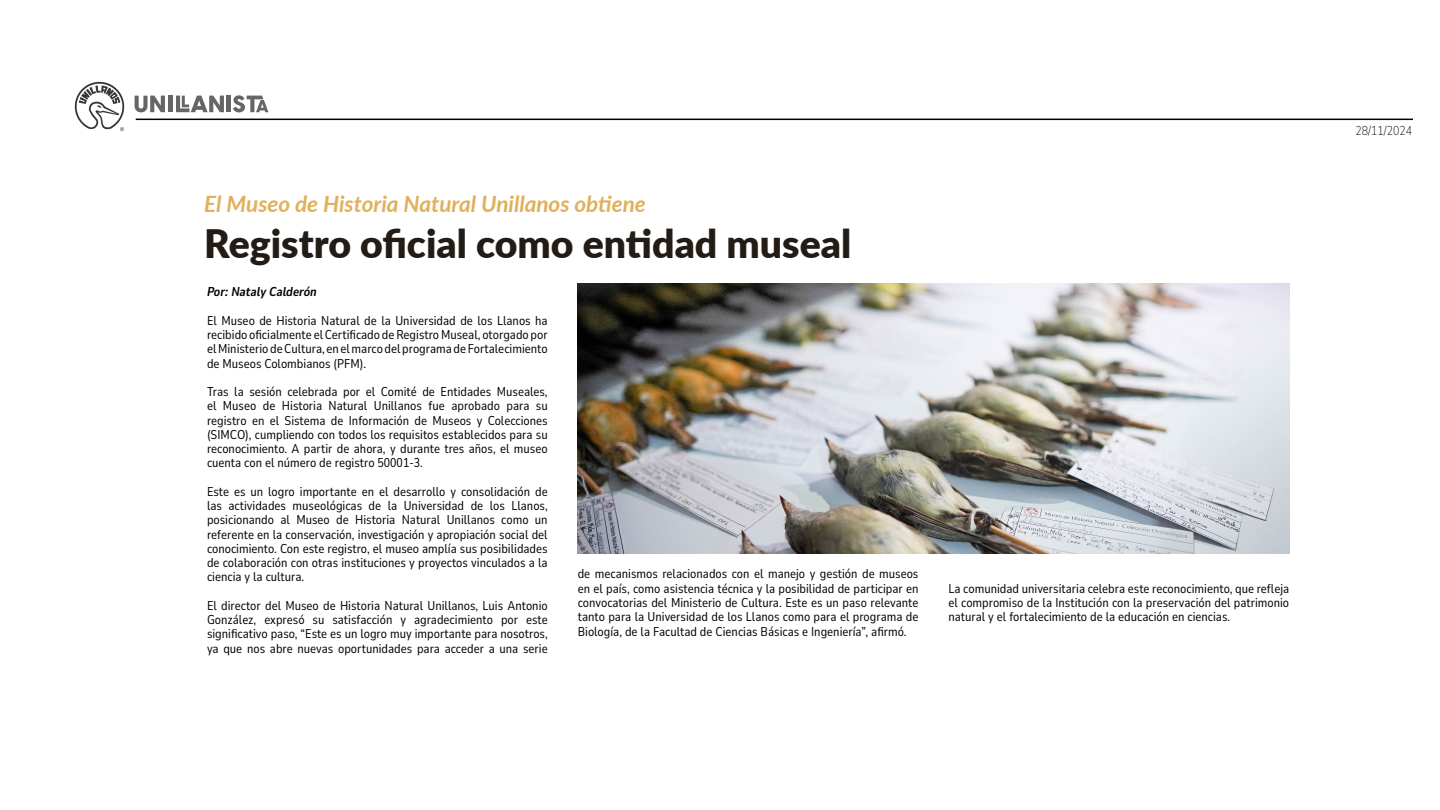
<style>
.page{position:relative;width:1440px;height:810px;background:#fff}
.page>*{position:absolute;margin:0;border:0;box-sizing:border-box;transform-origin:0 0}
.t1{font:900 39.22px "Lato";color:#231c16}
.t2{font:italic 700 22.5px "Lato";color:#e0b05b}
.t3{font:12.75px/14.2px "Nunito Sans 10 pt Condensed";color:#000;text-align:justify}
.t4{font:italic 700 12.75px "Nunito Sans 10 pt Condensed";color:#000}
.t5{font:200 12.75px "Nunito Sans 10 pt Condensed";color:#000}
</style>
<div class="page">
<hr style="left:136px;top:119px;width:1277px;height:1px;background:#000">
<div style="left:168px;top:96px;width:5px;height:16px;background:#666"></div>
<svg style="left:176px;top:96px;width:48px;height:16px"></svg>
<hr style="left:227px;top:96px;width:4px;height:16px;background:#666">
<svg style="left:233px;top:95px;width:35px;height:17px"></svg>
<svg style="left:135px;top:96px;width:30px;height:16px"></svg>
<img style="left:74px;top:81px;width:51px;height:51px">
<img style="left:577px;top:284px;width:712px;height:270px">
<h2 class="t2" style="left:204px;top:187px;width:443px">El Museo de Historia Natural Unillanos obtiene</h2>
<h1 class="t1" style="left:204px;top:214px;width:649px">Registro oficial como entidad museal</h1>
<p class="t4" style="left:207px;top:283px;width:111px">Por: Nataly Calderón</p>
<p class="t3" style="left:207px;top:313px;width:342px">El Museo de Historia Natural de la Universidad de los Llanos ha recibido oficialmente el Certificado de Registro Museal, otorgado por el Ministerio de Cultura, en el marco del programa de Fortalecimiento de Museos Colombianos (PFM).</p>
<p class="t3" style="left:207px;top:384px;width:342px">Tras la sesión celebrada por el Comité de Entidades Museales, el Museo de Historia Natural Unillanos fue aprobado para su registro en el Sistema de Información de Museos y Colecciones (SIMCO), cumpliendo con todos los requisitos establecidos para su reconocimiento. A partir de ahora, y durante tres años, el museo cuenta con el número de registro 50001-3.</p>
<p class="t3" style="left:207px;top:484px;width:342px">Este es un logro importante en el desarrollo y consolidación de las actividades museológicas de la Universidad de los Llanos, posicionando al Museo de Historia Natural Unillanos como un referente en la conservación, investigación y apropiación social del conocimiento. Con este registro, el museo amplía sus posibilidades de colaboración con otras instituciones y proyectos vinculados a la ciencia y la cultura.</p>
<p class="t3" style="left:207px;top:598px;width:342px">El director del Museo de Historia Natural Unillanos, Luis Antonio González, expresó su satisfacción y agradecimiento por este significativo paso, “Este es un logro muy importante para nosotros, ya que nos abre nuevas oportunidades para acceder a una serie</p>
<p class="t3" style="left:578px;top:566px;width:342px">de mecanismos relacionados con el manejo y gestión de museos en el país, como asistencia técnica y la posibilidad de participar en convocatorias del Ministerio de Cultura. Este es un paso relevante tanto para la Universidad de los Llanos como para el programa de Biología, de la Facultad de Ciencias Básicas e Ingeniería”, afirmó.</p>
<p class="t3" style="left:948px;top:581px;width:342px">La comunidad universitaria celebra este reconocimiento, que refleja el compromiso de la Institución con la preservación del patrimonio natural y el fortalecimiento de la educación en ciencias.</p>
<p class="t5" style="left:1356px;top:122px;width:58px">28/11/2024</p>
</div>
